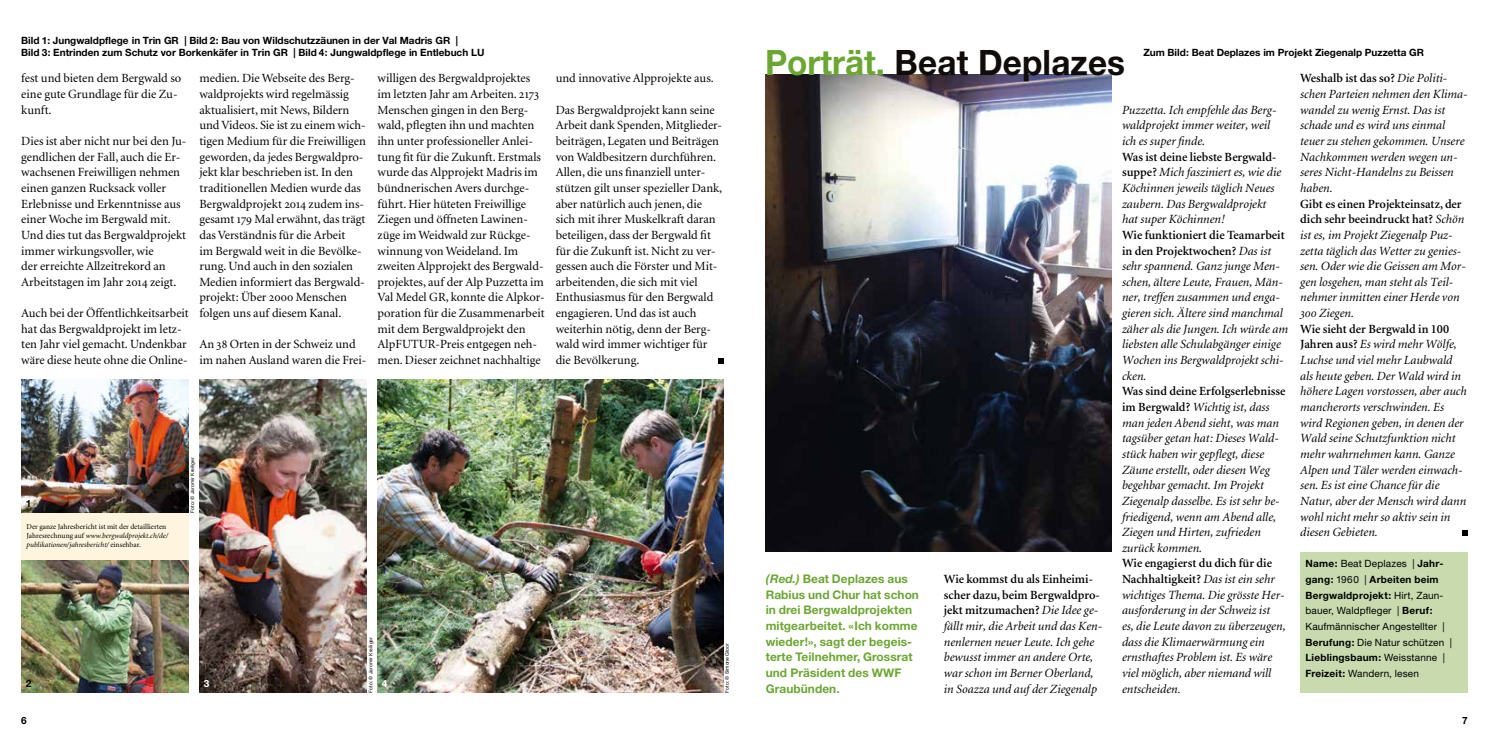
<style>
.page{position:relative;width:1489px;height:745px;background:#fff}
.page>*{position:absolute;margin:0;border:0;box-sizing:border-box;transform-origin:0 0}
.t1{font:700 35px "Helvetica Neue LT Std";letter-spacing:.005em;color:#100c09;scale:.95 1}
.t2{font:italic 12.5px/15.6px "Minion";color:#000}
.t3{font:12.5px/15.6px "Minion";color:#000}
.t4{font:700 11.88px/15.6px "Helvetica Neue LT Std";letter-spacing:.005em;color:#6ba632}
.t5{font:700 10px/12.5px "Helvetica Neue LT Std";color:#000}
.t6{font:10px/15.6px "Helvetica Neue LT Std";letter-spacing:.015em;color:#000}
.t7{font:700 10px "Helvetica Neue LT Std";color:#fff}
.t8{font:7.5px/8.8px "Minion";color:#000}
.t9{font:5px "Helvetica Neue LT Std";letter-spacing:.01em;color:#000}
.s1{font-family:"Minion Regular SC"}
.s2{font-style:italic}
.s3{color:#6ba632}
.s4{font-weight:600;font-style:normal}
.s5{font-family:"Minion Exp Display"}
.s6{font-weight:700}
</style>
<div class="page">
<div style="left:1300px;top:551px;width:167px;height:141px;background:#c8daae"></div>
<svg style="left:1462px;top:530px;width:5px;height:6px"></svg>
<img style="left:765px;top:74px;width:346px;height:477px">
<img style="left:21px;top:559px;width:168px;height:133px">
<img style="left:21px;top:379px;width:168px;height:133px">
<img style="left:199px;top:379px;width:168px;height:313px">
<img style="left:377px;top:379px;width:346px;height:313px">
<svg style="left:718px;top:358px;width:5px;height:6px"></svg>
<div style="left:21px;top:512px;width:168px;height:47px;background:#fff5de"></div>
<p class="t5" style="left:21px;top:34px;width:464px">Bild 1: Jungwaldpflege in Trin GR | Bild 2: Bau von Wildschutzzäunen in der Val Madris GR |<br>Bild 3: Entrinden zum Schutz vor Borkenkäfer in Trin GR | Bild 4: Jungwaldpflege in Entlebuch LU</p>
<p class="t3" style="left:21px;top:71px;width:161px">fest und bieten dem Bergwald so eine gute Grundlage für die Zu&shy;kunft.</p>
<p class="t3" style="left:21px;top:134px;width:167px">Dies ist aber nicht nur bei den Ju&shy;gendlichen der Fall, auch die Er&shy;wachsenen Freiwilligen nehmen einen ganzen Rucksack voller<br>Erlebnisse und Erkenntnisse aus einer Woche im Bergwald mit.<br>Und dies tut das Bergwaldprojekt immer wirkungsvoller, wie<br>der erreichte Allzeitrekord an<br>Arbeitstagen im Jahr <span class="s1">2014</span> zeigt.</p>
<p class="t3" style="left:21px;top:305px;width:169px">Auch bei der Öffentlichkeitsarbeit hat das Bergwaldprojekt im letz&shy;ten Jahr viel gemacht. Undenkbar wäre diese heute ohne die Online-</p>
<p class="t3" style="left:199px;top:71px;width:168px">medien. Die Webseite des Berg&shy;waldprojekts wird regelmässig aktualisiert, mit News, Bildern und Videos. Sie ist zu einem wich&shy;tigen Medium für die Freiwilligen geworden, da jedes Bergwaldpro&shy;jekt klar beschrieben ist. In den traditionellen Medien wurde das<br>Bergwaldprojekt <span class="s1">2014</span> zudem ins&shy;gesamt <span class="s1">179</span> Mal erwähnt, das trägt das Verständnis für die Arbeit<br>im Bergwald weit in die Bevölke&shy;rung. Und auch in den sozialen<br>Medien informiert das Bergwald&shy;projekt: Über <span class="s1">2000</span> Menschen folgen uns auf diesem Kanal.</p>
<p class="t3" style="left:199px;top:337px;width:168px">An <span class="s1">38</span> Orten in der Schweiz und im nahen Ausland waren die Frei-</p>
<p class="t3" style="left:377px;top:71px;width:168px">willigen des Bergwaldprojektes im letzten Jahr am Arbeiten. <span class="s1">2173<br></span>Menschen gingen in den Berg&shy;wald, pflegten ihn und machten ihn unter professioneller Anlei&shy;tung fit für die Zukunft. Erstmals wurde das Alpprojekt Madris im bündnerischen Avers durchge&shy;führt. Hier hüteten Freiwillige<br>Ziegen und öffneten Lawinen&shy;züge im Weidwald zur Rückge&shy;winnung von Weideland. Im zweiten Alpprojekt des Bergwald&shy;projektes, auf der Alp Puzzetta im<br>Val Medel GR, konnte die Alpkor&shy;poration für die Zusammenarbeit mit dem Bergwaldprojekt den<br>AlpFUTUR-Preis entgegen neh&shy;men. Dieser zeichnet nachhaltige</p>
<p class="t3" style="left:555px;top:71px;width:160px">und innovative Alpprojekte aus.</p>
<p class="t3" style="left:555px;top:102px;width:168px">Das Bergwaldprojekt kann seine<br>Arbeit dank Spenden, Mitglieder&shy;beiträgen, Legaten und Beiträgen von Waldbesitzern durchführen.<br>Allen, die uns finanziell unter&shy;stützen gilt unser spezieller Dank, aber natürlich auch jenen, die sich mit ihrer Muskelkraft daran beteiligen, dass der Bergwald fit für die Zukunft ist. Nicht zu ver&shy;gessen auch die Förster und Mit&shy;arbeitenden, die sich mit viel<br>Enthusiasmus für den Bergwald engagieren. Und das ist auch weiterhin nötig, denn der Berg&shy;wald wird immer wichtiger für die Bevölkerung.</p>
<p class="t5" style="left:26px;top:497px;width:7px">1</p>
<p class="t8" style="left:27px;top:522px;width:143px">Der ganze Jahresbericht ist mit der detaillierten<br>Jahresrechnung auf <span class="s2">www.bergwaldprojekt.ch/de/ publikationen/jahresbericht/</span> einsehbar.</p>
<p class="t9" style="left:189px;top:512px;width:57px;rotate:-90deg">Foto: © Jaromir Kreiliger</p>
<p class="t9" style="left:368px;top:692px;width:57px;rotate:-90deg">Foto: © Jaromir Kreiliger</p>
<p class="t9" style="left:724px;top:692px;width:51px;rotate:-90deg">Foto: © Simone Gloor</p>
<p class="t5" style="left:26px;top:676px;width:7px">2</p>
<p class="t7" style="left:204px;top:677px;width:7px">3</p>
<p class="t7" style="left:382px;top:677px;width:7px">4</p>
<p class="t5" style="left:1143px;top:46px;width:282px">Zum Bild: Beat Deplazes im Projekt Ziegenalp Puzzetta GR</p>
<h1 class="t1" style="left:765px;top:40px;width:380px"><span class="s3">Porträt.</span> Beat Deplazes</h1>
<p class="t2" style="left:1300px;top:71px;width:169px"><span class="s4">Weshalb ist das so?</span> Die Politi&shy;schen Parteien nehmen den Klima&shy;wandel zu wenig Ernst. Das ist schade und es wird uns einmal teuer zu stehen gekommen. Unsere<br>Nachkommen werden wegen un&shy;seres Nicht-Handelns zu Beissen haben.</p>
<p class="t2" style="left:1300px;top:196px;width:168px"><span class="s4">Gibt es einen Projekteinsatz, der dich sehr beeindruckt hat?</span> Schön ist es, im Projekt Ziegenalp Puz&shy;zetta täglich das Wetter zu genies&shy;sen. Oder wie die Geissen am Mor&shy;gen losgehen, man steht als Teil&shy;nehmer inmitten einer Herde von<br><span class="s5">300</span> Ziegen.<br><span class="s4">Wie sieht der Bergwald in 100<br>Jahren aus?</span> Es wird mehr Wölfe,<br>Luchse und viel mehr Laubwald als heute geben. Der Wald wird in höhere Lagen vorstossen, aber auch mancherorts verschwinden. Es wird Regionen geben, in denen der<br>Wald seine Schutzfunktion nicht mehr wahrnehmen kann. Ganze<br>Alpen und Täler werden einwach&shy;sen. Es ist eine Chance für die<br>Natur, aber der Mensch wird dann wohl nicht mehr so aktiv sein in diesen Gebieten.</p>
<p class="t6" style="left:1305px;top:555px;width:148px"><span class="s6">Name:</span> Beat Deplazes | <span class="s6">Jahr&shy;gang:</span> 1960 | <span class="s6">Arbeiten beim<br>Bergwaldprojekt:</span> Hirt, Zaun&shy;bauer, Waldpfleger | <span class="s6">Beruf:<br></span>Kaufmännischer Angestellter |<br><span class="s6">Berufung:</span> Die Natur schützen |<br><span class="s6">Lieblingsbaum:</span> Weisstanne |<br><span class="s6">Freizeit:</span> Wandern, lesen</p>
<p class="t2" style="left:1121px;top:102px;width:156px">Puzzetta. Ich empfehle das Berg&shy;waldprojekt immer weiter, weil ich es super finde.</p>
<p class="t2" style="left:1121px;top:149px;width:161px"><span class="s4">Was ist deine liebste Bergwald&shy;suppe?</span> Mich fasziniert es, wie die<br>Köchinnen jeweils täglich Neues zaubern. Das Bergwaldprojekt hat super Köchinnen!</p>
<p class="t2" style="left:1121px;top:227px;width:167px"><span class="s4">Wie funktioniert die Teamarbeit in den Projektwochen?</span> Das ist sehr spannend. Ganz junge Men&shy;schen, ältere Leute, Frauen, Män&shy;ner, treffen zusammen und enga&shy;gieren sich. Ältere sind manchmal zäher als die Jungen. Ich würde am liebsten alle Schulabgänger einige<br>Wochen ins Bergwaldprojekt schi&shy;cken.</p>
<p class="t2" style="left:1121px;top:384px;width:165px"><span class="s4">Was sind deine Erfolgserlebnisse im Bergwald?</span> Wichtig ist, dass man jeden Abend sieht, was man tagsüber getan hat: Dieses Wald&shy;stück haben wir gepflegt, diese<br>Zäune erstellt, oder diesen Weg begehbar gemacht. Im Projekt<br>Ziegenalp dasselbe. Es ist sehr be&shy;friedigend, wenn am Abend alle,<br>Ziegen und Hirten, zufrieden zurück kommen.</p>
<p class="t2" style="left:1121px;top:555px;width:165px"><span class="s4">Wie engagierst du dich für die<br>Nachhaltigkeit?</span> Das ist ein sehr wichtiges Thema. Die grösste Her&shy;ausforderung in der Schweiz ist<br>es, die Leute davon zu überzeugen, dass die Klimaerwärmung ein ernsthaftes Problem ist. Es wäre viel möglich, aber niemand will entscheiden.</p>
<p class="t4" style="left:765px;top:570px;width:155px"><span class="s2">(Red.)</span> Beat Deplazes aus<br>Rabius und Chur hat schon in drei Bergwaldprojekten mitgearbeitet. «Ich komme wieder!», sagt der begeis&shy;terte Teilnehmer, Grossrat und Präsident des WWF<br>Graubünden.</p>
<p class="t2" style="left:943px;top:571px;width:160px"><span class="s4">Wie kommst du als Einheimi&shy;scher dazu, beim Bergwaldpro&shy;jekt mitzumachen?</span> Die Idee ge&shy;fällt mir, die Arbeit und das Ken&shy;nenlernen neuer Leute. Ich gehe bewusst immer an andere Orte, war schon im Berner Oberland, in Soazza und auf der Ziegenalp</p>
<p class="t5" style="left:21px;top:713px;width:7px">6</p>
<p class="t5" style="left:1461px;top:713px;width:7px">7</p>
</div>
